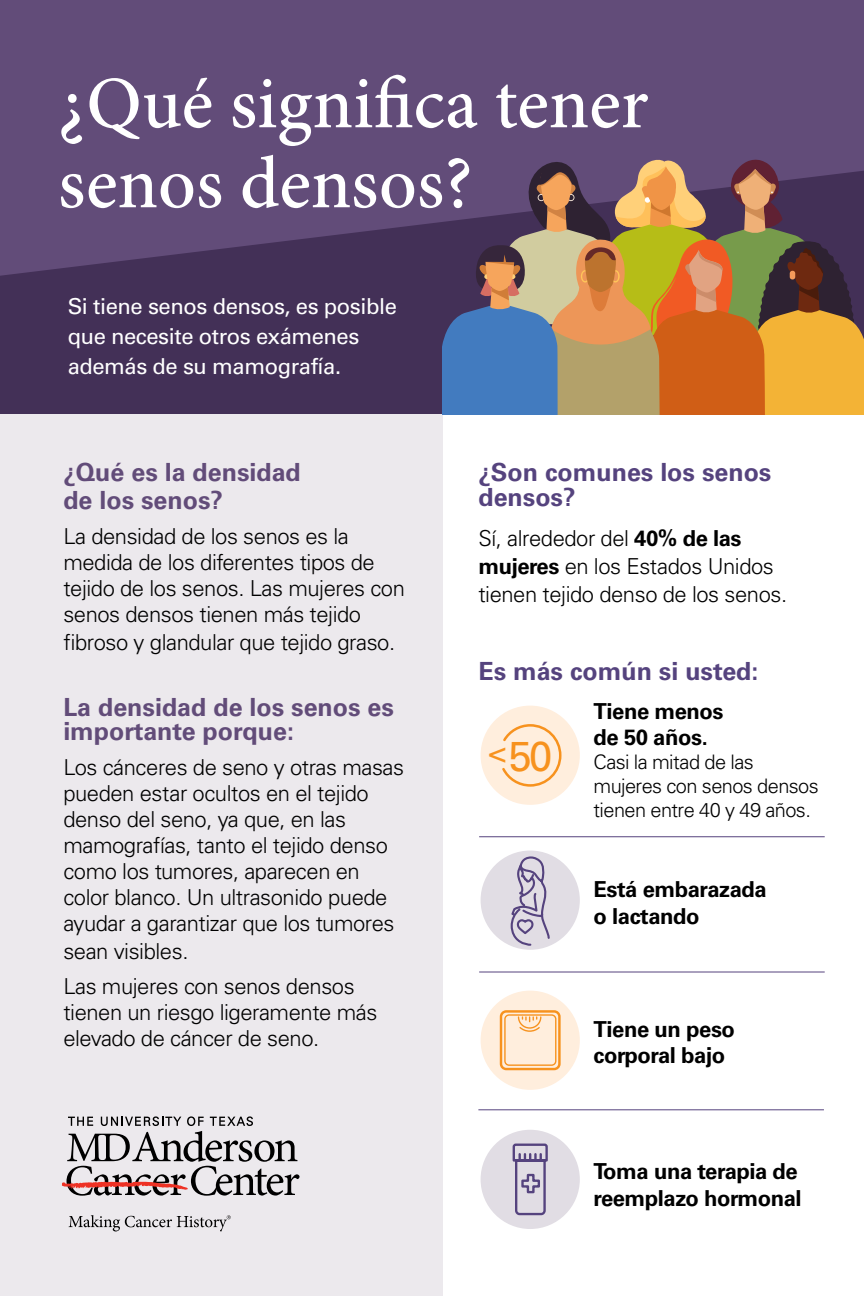
<style>
.page{position:relative;width:864px;height:1296px;background:#fff}
.page>*{position:absolute;margin:0;border:0;box-sizing:border-box;transform-origin:0 0}
.t1{font:500 74px/80px "Minion Pro";color:#fff}
.t2{font:42px "Univers LT Std";color:#f7921e}
.t3{font:700 25px/28px "Univers LT Std";color:#624c79}
.t4{font:700 25px/24.6px "Univers LT Std";color:#55437e}
.t5{font:300 22px/26px "Univers LT Std";letter-spacing:-.02em;color:#000}
.t6{font:700 22px/26.4px "Univers LT Std";letter-spacing:-.02em;color:#000}
.t7{font:22px/30px "Univers LT Std";letter-spacing:-.02em;color:#fff}
.t8{font:300 20px/24px "Univers LT Std";letter-spacing:-.03em;color:#000}
.s1{font-weight:700}
</style>
<div class="page">
<div style="left:0;top:0;width:864px;height:415px;background:#624c79"></div>
<svg style="left:0;top:222px;width:442px;height:193px;background:#48345c"></svg>
<div style="left:0;top:415px;width:442px;height:881px;background:#ece9ed"></div>
<svg style="left:62px;top:1116px;width:238px;height:80px"></svg>
<svg style="left:69px;top:1215px;width:162px;height:16px"></svg>
<hr style="left:479px;top:836px;width:346px;height:1px;background:#55437e">
<hr style="left:479px;top:972px;width:346px;height:1px;background:#55437e">
<hr style="left:478px;top:1109px;width:346px;height:1px;background:#55437e">
<div style="left:481px;top:851px;width:99px;height:99px;background:#e1dde4;border-radius:50%"></div>
<div style="left:481px;top:991px;width:99px;height:99px;background:#fed;border-radius:50%"></div>
<svg style="left:509px;top:855px;width:42px;height:233px"></svg>
<div style="left:500px;top:1010px;width:61px;height:60px;border:2px solid #f7921e;border-radius:5px"></div>
<div style="left:504px;top:1014px;width:52px;height:52px;border:1px solid #f7921e;border-radius:4px"></div>
<div style="left:481px;top:1130px;width:99px;height:99px;background:#e1dde4;border-radius:50%"></div>
<svg style="left:512px;top:1143px;width:36px;height:73px"></svg>
<div style="left:481px;top:706px;width:99px;height:99px;background:#fed;border-radius:50%"></div>
<svg style="left:502px;top:724px;width:60px;height:63px"></svg>
<svg style="left:442px;top:159px;width:422px;height:256px;background:#957459"></svg>
<h1 class="t1" style="left:58px;top:67px;width:592px">¿Qué significa tener senos densos?</h1>
<p class="t7" style="left:68px;top:291px;width:331px">Si tiene senos densos, es posible que necesite otros exámenes además de su mamografía.</p>
<p class="t3" style="left:63px;top:459px;width:239px">¿Qué es la densidad de los senos?</p>
<p class="t5" style="left:63px;top:523px;width:343px">La densidad de los senos es la medida de los diferentes tipos de tejido de los senos. Las mujeres con senos densos tienen más tejido</p>
<p class="t5" style="left:63px;top:629px;width:333px">fibroso y glandular que tejido graso.</p>
<p class="t3" style="left:63px;top:695px;width:332px;line-height:24.6px">La densidad de los senos es importante porque:</p>
<p class="t5" style="left:63px;top:755px;width:342px">Los cánceres de seno y otras masas pueden estar ocultos en el tejido denso del seno, ya que, en las mamografías, tanto el tejido denso como los tumores, aparecen en color blanco. Un ultrasonido puede ayudar a garantizar que los tumores</p>
<p class="t5" style="left:63px;top:934px;width:293px;line-height:35px">sean visibles.<br>Las mujeres con senos densos</p>
<p class="t5" style="left:63px;top:1000px;width:316px">tienen un riesgo ligeramente más elevado de cáncer de seno.</p>
<p class="t4" style="left:478px;top:460px;width:295px">¿Son comunes los senos densos?</p>
<p class="t5" style="left:478px;top:524px;width:310px;line-height:28px">Sí, alrededor del <span class="s1">40% de las mujeres</span> en los Estados Unidos tienen tejido denso de los senos.</p>
<p class="t4" style="left:478px;top:659px;width:282px">Es más común si usted:</p>
<p class="t6" style="left:594px;top:698px;width:132px">Tiene menos de 50 años.</p>
<p class="t8" style="left:594px;top:750px;width:227px">Casi la mitad de las mujeres con senos densos tienen entre 40 y 49 años.</p>
<h2 class="t2" style="left:488px;top:731px;width:66px"><sup>&lt;</sup>50</h2>
<p class="t6" style="left:594px;top:877px;width:175px">Está embarazada o lactando</p>
<p class="t6" style="left:594px;top:1016px;width:143px">Tiene un peso corporal bajo</p>
<p class="t6" style="left:594px;top:1159px;width:210px">Toma una terapia de reemplazo hormonal</p>
</div>
